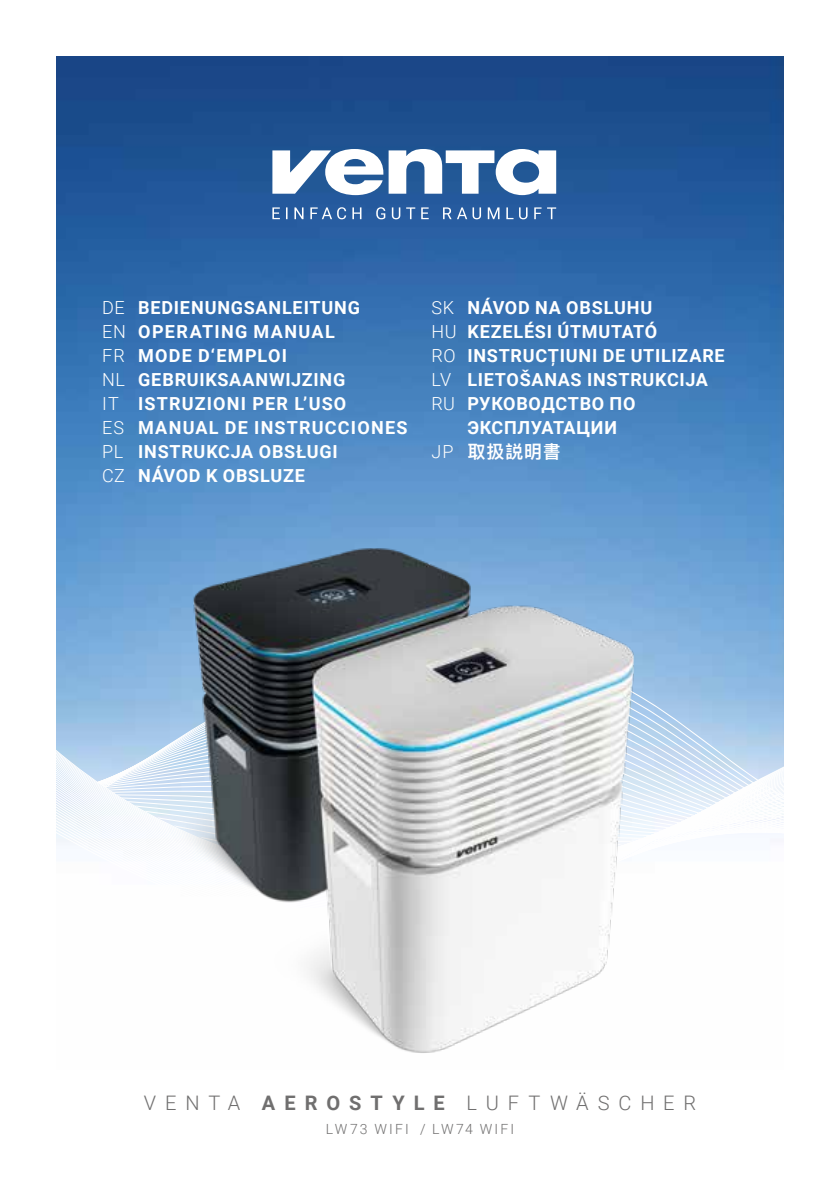
<style>
.page{position:relative;width:840px;height:1191px;background:#fff}
.page>*{position:absolute;margin:0;border:0;box-sizing:border-box;transform-origin:0 0}
.t1{font:300 20px "Roboto";letter-spacing:.445em;color:#706f6f}
.t2{font:700 18px/24px "Roboto";letter-spacing:.045em;color:#fff}
.t3{font:600 18px "Ping Fang SC";letter-spacing:.05em;color:#fff}
.t4{font:300 14px "Roboto";letter-spacing:.155em;color:#706f6f}
.s1{font-weight:300}
.s2{font-family:"Roboto";font-weight:300}
.s3{font-weight:700}
</style>
<div class="page">
<img style="left:57px;top:57px;width:725px;height:408px">
<svg style="left:57px;top:465px;width:725px;height:380px;background:#7babd9"></svg>
<svg style="left:707px;top:774px;width:75px;height:71px"></svg>
<img style="left:81px;top:476px;width:626px;height:577px">
<svg style="left:272px;top:149px;width:284px;height:46px"></svg>
<svg style="left:272px;top:207px;width:284px;height:12px;background:#537db3"></svg>
<p class="t2" style="left:102px;top:295px;width:306px"><span class="s1">DE</span> BEDIENUNGSANLEITUNG<br><span class="s1">EN</span> OPERATING MANUAL<br><span class="s1">FR</span> MODE D‘EMPLOI<br><span class="s1">NL</span> GEBRUIKSAANWIJZING<br><span class="s1">IT</span> ISTRUZIONI PER L’USO<br><span class="s1">ES</span> MANUAL DE INSTRUCCIONES<br><span class="s1">PL</span> INSTRUKCJA OBSŁUGI<br><span class="s1">CZ</span> NÁVOD K OBSLUZE</p>
<p class="t2" style="left:431px;top:295px;width:222px"><span class="s1">SK</span> NÁVOD NA OBSLUHU</p>
<p class="t2" style="left:431px;top:319px;width:227px"><span class="s1">HU</span> KEZELÉSI ÚTMUTATÓ</p>
<p class="t2" style="left:431px;top:343px;width:295px"><span class="s1">RO</span> INSTRUCȚIUNI DE UTILIZARE</p>
<p class="t2" style="left:431px;top:367px;width:278px"><span class="s1">LV</span> LIETOŠANAS INSTRUKCIJA</p>
<p class="t2" style="left:431px;top:391px;width:205px"><span class="s1">RU</span> РУКОВОДСТВО ПО</p>
<p class="t2" style="left:467px;top:415px;width:151px">ЭКСПЛУАТАЦИИ</p>
<p class="t3" style="left:431px;top:440px;width:131px"><span class="s2">JP</span> 取扱説明書</p>
<p class="t1" style="left:144px;top:1089px;width:554px">VENTA <span class="s3">AEROSTYLE</span> LUFTWÄSCHER</p>
<p class="t4" style="left:325px;top:1119px;width:190px">LW73 WIFI / LW74 WIFI</p>
</div>
